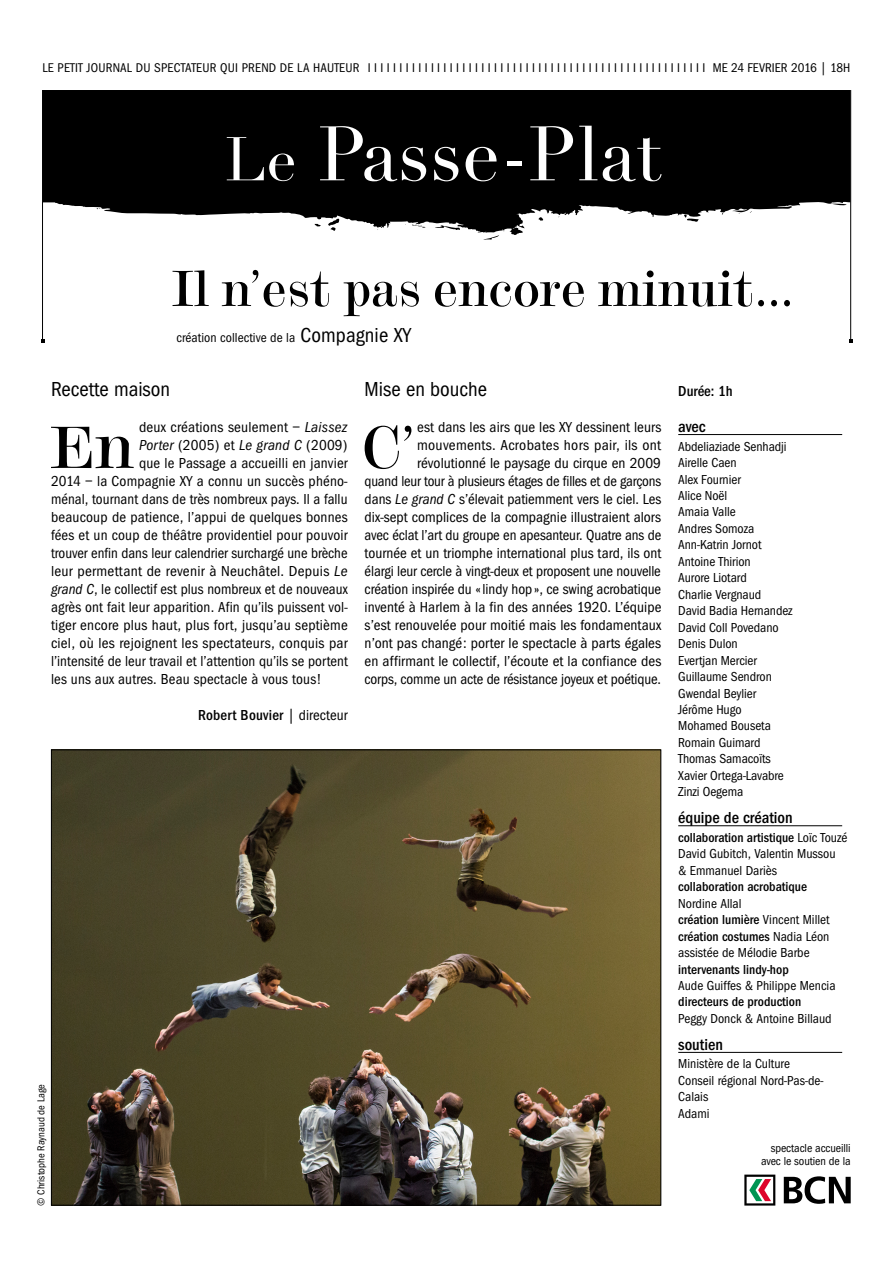
<style>
.page{position:relative;width:893px;height:1263px;background:#fff}
.page>*{position:absolute;margin:0;border:0;box-sizing:border-box;transform-origin:0 0}
.t1{font:75.75px "Didot LH";color:#fff}
.texte_spectacle{font:61.5px "Modern 20 BT Roman B";color:#000}
.t2{font:52.5px "Modern 20 BT Roman B";letter-spacing:-.005em;color:#000}
.Sous-titre_ou_chapea{font:condensed 21px "Franklin Gothic";color:#000}
.Distribution_rubriqu{font:500 condensed 16.5px "Franklin Gothic";color:#000}
.texte_spectacle-2{font:condensed 15px/18px "Franklin Gothic";letter-spacing:.005em;color:#000;text-align:right}
.texte_spectacle-3{font:500 condensed 15px "Franklin Gothic";letter-spacing:.015em;color:#000}
.texte_spectacle-4{font:italic condensed 15px "Franklin Gothic";letter-spacing:.015em;color:#000}
.distribution_Qui{font:condensed 13.5px/16.5px "Franklin Gothic";letter-spacing:-.005em;color:#000}
.distribution_Qui-2{font:500 condensed 13.5px/16.5px "Franklin Gothic";color:#000}
.t3{font:condensed 13.2px "Franklin Gothic";letter-spacing:.015em;color:#000}
.distribution_Qui-3{font:condensed 12px/13.5px "Franklin Gothic";letter-spacing:-.005em;color:#000;text-align:right}
.t4{font:condensed 10.5px "Franklin Gothic";color:#000}
.s1{font-size:60.6px}
.s2{font-size:21px}
.s3{font-size:68.4px}
.s4{font-style:italic}
.s5{font-style:normal}
.s6{font-weight:400}
.s7{font-weight:500}
</style>
<div class="page">
<svg style="left:43px;top:90px;width:807px;height:150px;fill:#000"></svg>
<hr style="left:850px;top:90px;width:1px;height:251px;background:#000">
<hr style="left:42px;top:90px;width:1px;height:251px;background:#000">
<img style="left:53px;top:751px;width:606px;height:452px">
<hr style="left:678px;top:434px;width:164px;height:1px;background:#000">
<hr style="left:678px;top:825px;width:164px;height:1px;background:#000">
<hr style="left:678px;top:1052px;width:164px;height:1px;background:#000">
<svg style="left:784px;top:1176px;width:67px;height:28px"></svg>
<svg style="left:744px;top:1174px;width:31px;height:31px"></svg>
<p class="t3" style="left:43px;top:60px;width:324px">LE PETIT JOURNAL DU SPECTATEUR QUI PREND DE LA HAUTEUR IIIIIIIIIIIIIIIIIIIIIIIIIIIIIIIIIIIIIIIIIIIIIIIIIIIIIII</p>
<p class="t3" style="left:713px;top:60px;width:139px">ME 24 FEVRIER 2016 | 18H</p>
<p class="t1" style="left:225px;top:109px;width:438px"><span class="s1">Le</span> Passe-Plat</p>
<p class="t2" style="left:171px;top:256px;width:624px">Il n’est pas encore minuit...</p>
<p class="distribution_Qui" style="left:176px;top:329px;width:236px">création collective de la <span class="s2">Compagnie XY</span></p>
<p class="Sous-titre_ou_chapea" style="left:51px;top:377px;width:121px">Recette maison</p>
<p class="texte_spectacle" style="left:50px;top:410px;width:87px">E<span class="s3">n</span></p>
<p class="texte_spectacle-2" style="left:139px;top:418px;width:210px">deux créations seulement – <span class="s4">Laissez</span></p>
<p class="texte_spectacle-4" style="left:139px;top:436px;width:210px">Porter <span class="s5">(2005) et</span> Le grand C <span class="s5">(2009)</span></p>
<p class="texte_spectacle-2" style="left:139px;top:454px;width:210px">que le Passage a accueilli en janvier</p>
<p class="texte_spectacle-2" style="left:51px;top:472px;width:298px">2014 – la Compagnie XY a connu un succès phéno-</p>
<p class="texte_spectacle-2" style="left:51px;top:490px;width:298px">ménal, tournant dans de très nombreux pays. Il a fallu</p>
<p class="texte_spectacle-2" style="left:51px;top:508px;width:298px">beaucoup de patience, l’appui de quelques bonnes</p>
<p class="texte_spectacle-2" style="left:51px;top:526px;width:298px">fées et un coup de théâtre providentiel pour pouvoir</p>
<p class="texte_spectacle-2" style="left:51px;top:544px;width:298px">trouver enfin dans leur calendrier surchargé une brèche</p>
<p class="texte_spectacle-2" style="left:51px;top:562px;width:298px">leur permettant de revenir à Neuchâtel. Depuis <span class="s4">Le</span></p>
<p class="texte_spectacle-2" style="left:51px;top:580px;width:298px"><span class="s4">grand C</span>, le collectif est plus nombreux et de nouveaux</p>
<p class="texte_spectacle-2" style="left:51px;top:598px;width:298px">agrès ont fait leur apparition. Afin qu’ils puissent vol-</p>
<p class="texte_spectacle-2" style="left:51px;top:616px;width:298px">tiger encore plus haut, plus fort, jusqu’au septième</p>
<p class="texte_spectacle-2" style="left:51px;top:634px;width:298px">ciel, où les rejoignent les spectateurs, conquis par</p>
<p class="texte_spectacle-2" style="left:51px;top:652px;width:298px">l’intensité de leur travail et l’attention qu’ils se portent</p>
<p class="texte_spectacle-2" style="left:51px;top:670px;width:272px">les uns aux autres. Beau spectacle à vous tous!</p>
<p class="texte_spectacle-3" style="left:198px;top:707px;width:151px">Robert Bouvier <span class="s6">| directeur</span></p>
<p class="t4" style="left:35px;top:1205px;width:123px;rotate:-90deg">© Christophe Raynaud de Lage</p>
<p class="Sous-titre_ou_chapea" style="left:365px;top:377px;width:124px">Mise en bouche</p>
<p class="texte_spectacle-2" style="left:365px;top:418px;width:298px">est dans les airs que les XY dessinent leurs mouvements. Acrobates hors pair, ils ont révolutionné le paysage du cirque en 2009<br>quand leur tour à plusieurs étages de filles et de garçons dans <span class="s4">Le grand C</span> s’élevait patiemment vers le ciel. Les dix-sept complices de la compagnie illustraient alors avec éclat l’art du groupe en apesanteur. Quatre ans de tournée et un triomphe international plus tard, ils ont élargi leur cercle à vingt-deux et proposent une nouvelle création inspirée du «lindy hop », ce swing acrobatique inventé à Harlem à la fin des années 1920. L’équipe s’est renouvelée pour moitié mais les fondamentaux n’ont pas changé: porter le spectacle à parts égales en affirmant le collectif, l’écoute et la confiance des corps, comme un acte de résistance joyeux et poétique.</p>
<p class="texte_spectacle" style="left:362px;top:410px;width:55px">C’</p>
<p class="texte_spectacle-3" style="left:678px;top:383px;width:56px">Durée: 1h</p>
<p class="Distribution_rubriqu" style="left:678px;top:417px;width:29px">avec</p>
<p class="distribution_Qui" style="left:678px;top:438px;width:110px">Abdeliaziade Senhadji</p>
<p class="distribution_Qui" style="left:678px;top:454px;width:60px">Airelle Caen</p>
<p class="distribution_Qui" style="left:678px;top:471px;width:64px">Alex Fournier</p>
<p class="distribution_Qui" style="left:678px;top:487px;width:50px">Alice Noël</p>
<p class="distribution_Qui" style="left:678px;top:504px;width:59px">Amaia Valle</p>
<p class="distribution_Qui" style="left:678px;top:520px;width:78px">Andres Somoza</p>
<p class="distribution_Qui" style="left:678px;top:537px;width:85px">Ann-Katrin Jornot</p>
<p class="distribution_Qui" style="left:678px;top:553px;width:74px">Antoine Thirion</p>
<p class="distribution_Qui" style="left:678px;top:570px;width:70px">Aurore Liotard</p>
<p class="distribution_Qui" style="left:678px;top:586px;width:85px">Charlie Vergnaud</p>
<p class="distribution_Qui" style="left:678px;top:603px;width:116px">David Badia Hernandez</p>
<p class="distribution_Qui" style="left:678px;top:619px;width:102px">David Coll Povedano</p>
<p class="distribution_Qui" style="left:678px;top:635px;width:61px">Denis Dulon</p>
<p class="distribution_Qui" style="left:678px;top:652px;width:80px">Evertjan Mercier</p>
<p class="distribution_Qui" style="left:678px;top:668px;width:95px">Guillaume Sendron</p>
<p class="distribution_Qui" style="left:678px;top:685px;width:80px">Gwendal Beylier</p>
<p class="distribution_Qui" style="left:678px;top:701px;width:65px">Jérôme Hugo</p>
<p class="distribution_Qui" style="left:678px;top:718px;width:94px">Mohamed Bouseta</p>
<p class="distribution_Qui" style="left:678px;top:734px;width:84px">Romain Guimard</p>
<p class="distribution_Qui" style="left:678px;top:751px;width:94px">Thomas Samacoïts</p>
<p class="distribution_Qui" style="left:678px;top:767px;width:107px">Xavier Ortega-Lavabre</p>
<p class="distribution_Qui" style="left:678px;top:784px;width:67px">Zinzi Oegema</p>
<p class="Distribution_rubriqu" style="left:678px;top:808px;width:116px">équipe de création</p>
<p class="distribution_Qui" style="left:678px;top:829px;width:171px"><span class="s7">collaboration artistique</span> Loïc Touzé<br>David Gubitch, Valentin Mussou</p>
<p class="distribution_Qui" style="left:678px;top:862px;width:100px">&amp; Emmanuel Dariès</p>
<p class="distribution_Qui-2" style="left:678px;top:878px;width:130px">collaboration acrobatique<br><span class="s6">Nordine Allal</span></p>
<p class="distribution_Qui-2" style="left:678px;top:911px;width:153px">création lumière <span class="s6">Vincent Millet</span></p>
<p class="distribution_Qui" style="left:678px;top:928px;width:153px"><span class="s7">création costumes</span> Nadia Léon assistée de Mélodie Barbe</p>
<p class="distribution_Qui" style="left:678px;top:961px;width:159px"><span class="s7">intervenants lindy-hop<br></span>Aude Guiffes &amp; Philippe Mencia <span class="s7">directeurs de production<br></span>Peggy Donck &amp; Antoine Billaud</p>
<p class="Distribution_rubriqu" style="left:678px;top:1035px;width:46px">soutien</p>
<p class="distribution_Qui" style="left:678px;top:1056px;width:113px">Ministère de la Culture</p>
<p class="distribution_Qui" style="left:678px;top:1072px;width:147px">Conseil régional Nord-Pas-de-<br>Calais</p>
<p class="distribution_Qui" style="left:678px;top:1105px;width:33px">Adami</p>
<p class="distribution_Qui-3" style="left:761px;top:1141px;width:91px">spectacle accueilli avec le soutien de la</p>
</div>
